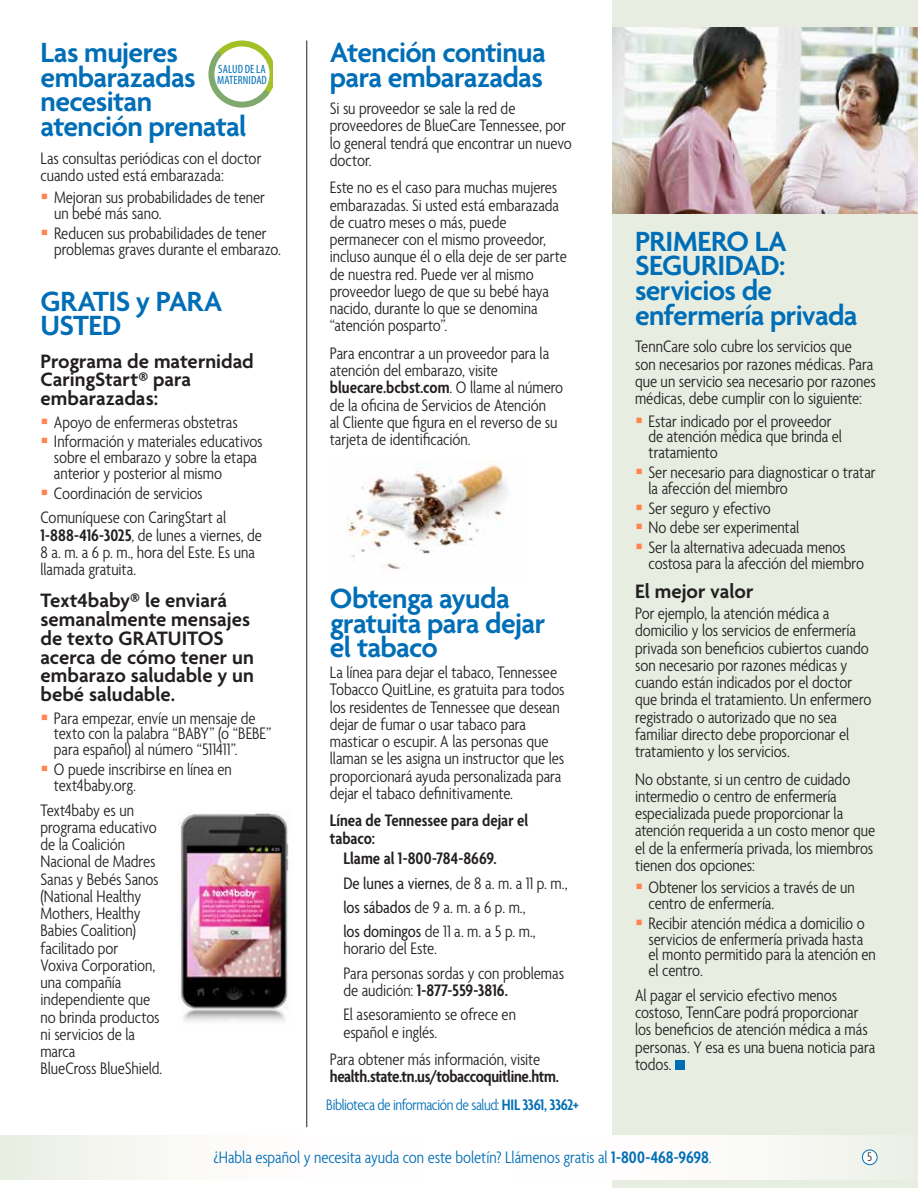
<style>
.page{position:relative;width:918px;height:1188px;background:#fff}
.page>*{position:absolute;margin:0;border:0;box-sizing:border-box;transform-origin:0 0}
.t1{font:600 30px/24.8px "Agenda";letter-spacing:-.02em;color:#006eb6}
.t2{font:600 21px/18.8px "Agenda";color:#231f20}
.t3{font:300 condensed 18px/17.2px "Agenda";letter-spacing:-.005em;color:#231f20}
.t4{font:600 condensed 18px/17.2px "Agenda";letter-spacing:-.015em;color:#231f20}
.t5{font:300 condensed 18px "Agenda";letter-spacing:-.005em;color:#006eb6}
.t6{font:300 condensed 16.5px "Agenda";letter-spacing:-.025em;color:#006eb6}
.t7{font:300 condensed 13.5px "Agenda";color:#231f20}
.t8{font:condensed 12px/10.5px "Myriad Pro";letter-spacing:.005em;color:#006eb6}
.s1{font-weight:600}
.s2{font-weight:400}
</style>
<div class="page">
<div style="left:612px;top:0;width:306px;height:1188px;background:#e7ede1"></div>
<img style="left:347px;top:461px;width:160px;height:109px">
<svg style="left:208px;top:40px;width:65px;height:68px"></svg>
<hr style="left:306px;top:40px;width:1px;height:1087px;background:#231f20">
<img style="left:180px;top:813px;width:109px;height:209px">
<img style="left:612px;top:28px;width:306px;height:186px">
<div style="left:675px;top:1060px;width:10px;height:10px;background:#006eb6"></div>
<svg style="left:0;top:1135px;width:877px;height:44px"></svg>
<div style="left:862px;top:1150px;width:15px;height:15px;background:#fff;border-radius:50%"></div>
<div style="left:862px;top:1150px;width:16px;height:15px;border:1px solid #006eb6;border-radius:50%"></div>
<h1 class="t1" style="left:40px;top:42px;width:208px">Las mujeres embarazadas necesitan atención prenatal</h1>
<p class="t3" style="left:40px;top:150px;width:222px">Las consultas periódicas con el doctor cuando usted está embarazada:</p>
<p class="t3" style="left:54px;top:191px;width:212px;line-height:15.8px">Mejoran sus probabilidades de tener un bebé más sano.</p>
<p class="t3" style="left:54px;top:226px;width:229px;line-height:15.8px">Reducen sus probabilidades de tener problemas graves durante el embarazo.</p>
<h1 class="t1" style="left:40px;top:290px;width:133px">GRATIS y PARA<br>USTED</h1>
<p class="t2" style="left:40px;top:353px;width:215px">Programa de maternidad<br>CaringStart® para embarazadas:</p>
<p class="t3" style="left:54px;top:413px;width:210px;line-height:19.8px">Apoyo de enfermeras obstetras<br>Información y materiales educativos</p>
<p class="t3" style="left:54px;top:451px;width:205px;line-height:15.8px">sobre el embarazo y sobre la etapa anterior y posterior al mismo</p>
<p class="t3" style="left:40px;top:482px;width:187px;line-height:24.8px;text-align:center">Coordinación de servicios<br>Comuníquese con CaringStart al</p>
<p class="t3" style="left:40px;top:527px;width:223px"><span class="s1">1-888-416-3025</span>, de lunes a viernes, de<br>8 a. m. a 6 p. m., hora del Este. Es una llamada gratuita.</p>
<p class="t2" style="left:40px;top:593px;width:215px">Text4baby® le enviará semanalmente mensajes de texto GRATUITOS acerca de cómo tener un embarazo saludable y un bebé saludable.</p>
<p class="t3" style="left:54px;top:711px;width:219px;line-height:15.8px">Para empezar, envíe un mensaje de texto con la palabra “BABY” (o “BEBE” para español) al número “511411”.</p>
<p class="t3" style="left:54px;top:763px;width:179px;line-height:15.8px">O puede inscribirse en línea en text4baby.org.</p>
<p class="t3" style="left:40px;top:802px;width:123px">Text4baby es un programa educativo de la Coalición<br>Nacional de Madres<br>Sanas y Bebés Sanos (National Healthy<br>Mothers, Healthy<br>Babies Coalition) facilitado por<br>Voxiva Corporation, una compañía independiente que no brinda productos ni servicios de la marca<br>BlueCross BlueShield.</p>
<p class="t8" style="left:217px;top:64px;width:50px">SALUD DE LA<br>MATERNIDAD</p>
<h1 class="t1" style="left:330px;top:42px;width:218px">Atención continua para embarazadas</h1>
<p class="t3" style="left:330px;top:101px;width:243px">Si su proveedor se sale la red de proveedores de BlueCare Tennessee, por lo general tendrá que encontrar un nuevo doctor.</p>
<p class="t3" style="left:330px;top:180px;width:238px">Este no es el caso para muchas mujeres embarazadas. Si usted está embarazada de cuatro meses o más, puede permanecer con el mismo proveedor, incluso aunque él o ella deje de ser parte de nuestra red. Puede ver al mismo proveedor luego de que su bebé haya nacido, durante lo que se denomina “atención posparto”.</p>
<p class="t3" style="left:330px;top:346px;width:235px">Para encontrar a un proveedor para la atención del embarazo, visite <span class="s1">bluecare.bcbst.com</span>. O llame al número de la oficina de Servicios de Atención<br>al Cliente que figura en el reverso de su tarjeta de identificación.</p>
<h1 class="t1" style="left:330px;top:588px;width:217px">Obtenga ayuda gratuita para dejar el tabaco</h1>
<p class="t3" style="left:330px;top:665px;width:236px">La línea para dejar el tabaco, Tennessee Tobacco QuitLine, es gratuita para todos los residentes de Tennessee que desean dejar de fumar o usar tabaco para masticar o escupir. A las personas que llaman se les asigna un instructor que les proporcionará ayuda personalizada para dejar el tabaco definitivamente.</p>
<p class="t4" style="left:330px;top:813px;width:200px">Línea de Tennessee para dejar el tabaco:</p>
<p class="t3" style="left:343px;top:848px;width:226px;line-height:24.3px"><span class="s1">Llame al 1-800-784-8669.<br></span><span class="s2">De lunes a viernes</span>, de 8 a. m. a 11 p. m., <span class="s2">los sábados</span> de 9 a. m. a 6 p. m.,<br><span class="s2">los domingos</span> de 11 a. m. a 5 p. m.,</p>
<p class="t3" style="left:343px;top:938px;width:222px;line-height:24.3px">horario del Este.<br>Para personas sordas y con problemas</p>
<p class="t3" style="left:343px;top:979px;width:174px;line-height:24.3px">de audición: <span class="s1">1-877-559-3816.<br></span>El asesoramiento se ofrece en</p>
<p class="t3" style="left:330px;top:1019px;width:212px;line-height:27.5px;text-indent:14px">español e inglés.<br>Para obtener más información, visite</p>
<p class="t4" style="left:330px;top:1069px;width:231px">health.state.tn.us/tobaccoquitline.htm.</p>
<p class="t6" style="left:326px;top:1096px;width:254px">Biblioteca de información de salud: <span class="s1">HIL 3361, 3362+</span></p>
<h1 class="t1" style="left:635px;top:231px;width:224px">Primero la seguridad: servicios de enfermería privada</h1>
<p class="t3" style="left:635px;top:339px;width:242px">TennCare solo cubre los servicios que son necesarios por razones médicas. Para que un servicio sea necesario por razones médicas, debe cumplir con lo siguiente:</p>
<p class="t3" style="left:649px;top:414px;width:195px;line-height:15.8px">Estar indicado por el proveedor de atención médica que brinda el tratamiento</p>
<p class="t3" style="left:649px;top:465px;width:229px;line-height:15.8px">Ser necesario para diagnosticar o tratar la afección del miembro</p>
<p class="t3" style="left:649px;top:499px;width:199px;line-height:19.8px">Ser seguro y efectivo<br>No debe ser experimental<br>Ser la alternativa adecuada menos</p>
<p class="t3" style="left:649px;top:556px;width:217px">costosa para la afección del miembro</p>
<p class="t2" style="left:635px;top:584px;width:120px">El mejor valor</p>
<p class="t3" style="left:635px;top:606px;width:238px">Por ejemplo, la atención médica a domicilio y los servicios de enfermería privada son beneficios cubiertos cuando son necesario por razones médicas y cuando están indicados por el doctor que brinda el tratamiento. Un enfermero registrado o autorizado que no sea familiar directo debe proporcionar el tratamiento y los servicios.</p>
<p class="t3" style="left:635px;top:771px;width:242px">No obstante, si un centro de cuidado intermedio o centro de enfermería especializada puede proporcionar la atención requerida a un costo menor que el de la enfermería privada, los miembros tienen dos opciones:</p>
<p class="t3" style="left:649px;top:881px;width:208px;line-height:15.8px">Obtener los servicios a través de un centro de enfermería.</p>
<p class="t3" style="left:649px;top:916px;width:229px;line-height:15.8px">Recibir atención médica a domicilio o servicios de enfermería privada hasta el monto permitido para la atención en el centro.</p>
<p class="t3" style="left:635px;top:988px;width:242px">Al pagar el servicio efectivo menos costoso, TennCare podrá proporcionar los beneficios de atención médica a más personas. Y esa es una buena noticia para todos.</p>
<p class="t7" style="left:867px;top:1143px;width:7px">5</p>
<p class="t5" style="left:213px;top:1148px;width:500px">¿Habla español y necesita ayuda con este boletín? Llámenos gratis al <span class="s1">1-800-468-9698</span>.</p>
<p class="t7" style="left:867px;top:1149px;width:7px">5</p>
</div>
